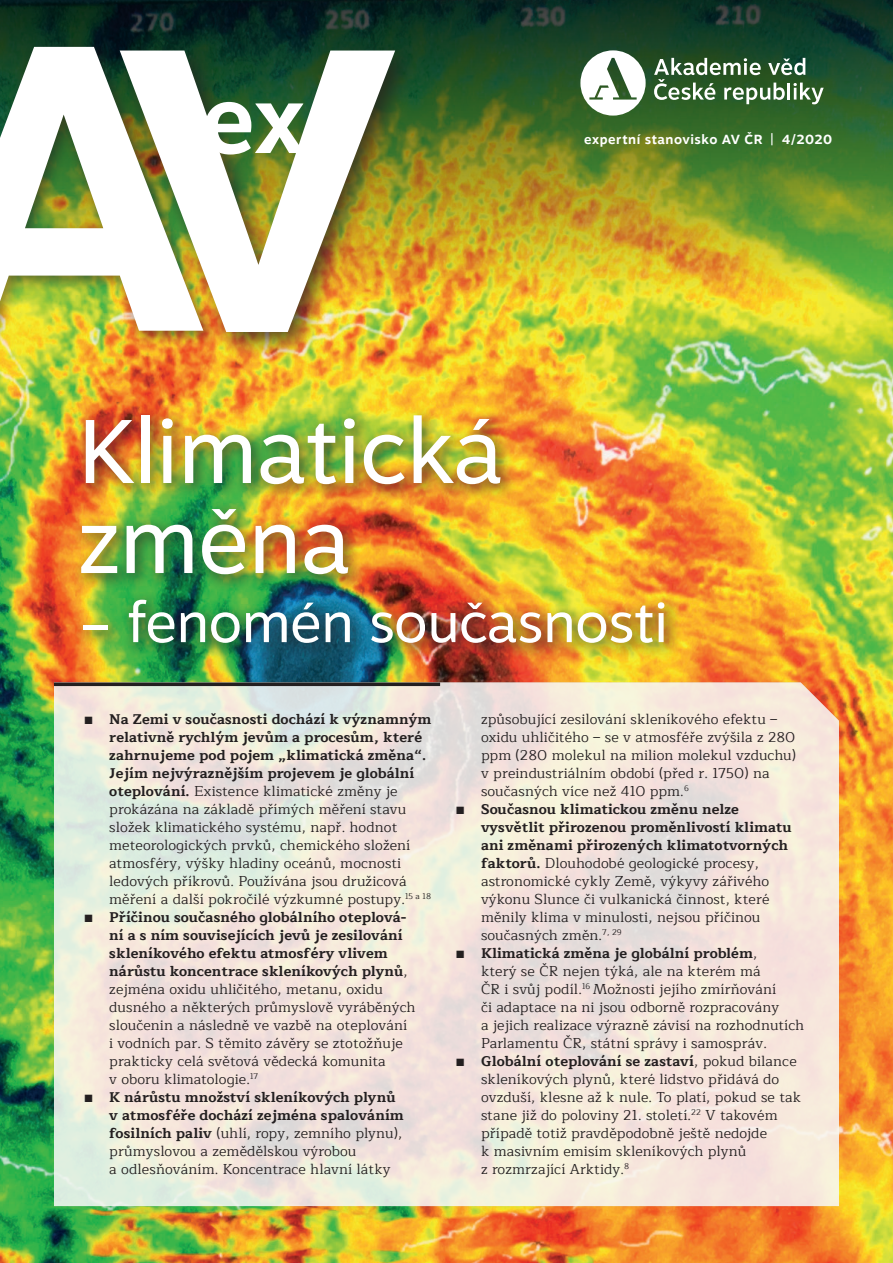
<style>
.page{position:relative;width:893px;height:1263px;background:#fff}
.page>*{position:absolute;margin:0;border:0;box-sizing:border-box;transform-origin:0 0}
.t1{font:700 402.15px "Motiva Sans";color:#fff}
.t2{font:700 94.65px "Motiva Sans";color:#fff}
.t3{font:90px/90px "Motiva Sans";letter-spacing:-.01em;color:#fff}
.t4{font:55.5px "Motiva Sans";letter-spacing:-.01em;color:#fff}
.t5{font:14.25px/18px "Maitree";letter-spacing:.01em;color:#231f20}
.t6{font:700 13.2px "Motiva Sans";letter-spacing:.04em;color:#fff}
.s1{font-weight:700}
</style>
<div class="page">
<img style="left:0;top:366px;width:893px;height:897px">
<img style="left:0;top:0;width:893px;height:366px">
<div style="left:0;top:38px;width:219px;height:309px;background:#231f20;opacity:.5"></div>
<svg style="left:0;top:47px;width:112px;height:284px"></svg>
<div style="left:112px;top:40px;width:308px;height:319px;background:#231f20;opacity:.75"></div>
<svg style="left:580px;top:50px;width:66px;height:66px"></svg>
<svg style="left:654px;top:58px;width:170px;height:46px"></svg>
<svg style="left:54px;top:682px;width:785px;height:524px;fill:#f5e6dc"></svg>
<svg style="left:54px;top:682px;width:386px;height:4px;fill:#231f20"></svg>
<div style="left:72px;top:406px;width:446px;height:186px;background:#231f20;opacity:.6"></div>
<div style="left:74px;top:591px;width:607px;height:69px;background:#231f20;opacity:.6"></div>
<h1 class="t1" style="left:116px;top:-106px;width:285px">V</h1>
<h2 class="t2" style="left:201px;top:50px;width:105px">ex</h2>
<p class="t6" style="left:584px;top:129px;width:250px">expertní stanovisko AV ČR | 4/2020</p>
<h3 class="t3" style="left:78px;top:404px;width:427px">Klimatická změna</h3>
<h3 class="t4" style="left:79px;top:582px;width:591px">– fenomén současnosti</h3>
<p class="t5" style="left:109px;top:710px;width:324px;text-indent:-26px">■ <span class="s1">Na Zemi v současnosti dochází k významným relativně rychlým jevům a procesům, které zahrnujeme pod pojem „klimatická změna“.<br>Jejím nejvýraznějším projevem je globální oteplování.</span> Existence klimatické změny je prokázána na základě přímých měření stavu složek klimatického systému, např. hodnot meteorologických prvků, chemického složení atmosféry, výšky hladiny oceánů, mocnosti ledových příkrovů. Používána jsou družicová měření a další pokročilé výzkumné postupy.<sup>15</sup> <sup>a</sup> <sup>18</sup></p>
<p class="t5" style="left:109px;top:908px;width:308px;text-indent:-26px">■ <span class="s1">Příčinou současného globálního oteplová&shy;ní a s ním souvisejících jevů je zesilování skleníkového efektu atmosféry vlivem nárůstu koncentrace skleníkových plynů</span>, zejména oxidu uhličitého, metanu, oxidu dusného a některých průmyslově vyráběných sloučenin a následně ve vazbě na oteplování<br>i vodních par. S těmito závěry se ztotožňuje prakticky celá světová vědecká komunita<br>v oboru klimatologie.<sup>17</sup></p>
<p class="t5" style="left:109px;top:1088px;width:296px;text-indent:-26px">■ <span class="s1">K nárůstu množství skleníkových plynů v atmosféře dochází zejména spalováním fosilních paliv</span> (uhlí, ropy, zemního plynu), průmyslovou a zemědělskou výrobou<br>a odlesňováním. Koncentrace hlavní látky</p>
<p class="t5" style="left:481px;top:710px;width:317px">způsobující zesilování skleníkového efektu – oxidu uhličitého – se v atmosféře zvýšila z 280 ppm (280 molekul na milion molekul vzduchu) v preindustriálním období (před r. 1750) na současných více než 410 ppm.<sup>6</sup></p>
<p class="t5" style="left:481px;top:800px;width:312px;text-indent:-26px">■ <span class="s1">Současnou klimatickou změnu nelze vysvětlit přirozenou proměnlivostí klimatu ani změnami přirozených klimatotvorných faktorů.</span> Dlouhodobé geologické procesy, astronomické cykly Země, výkyvy zářivého výkonu Slunce či vulkanická činnost, které měnily klima v minulosti, nejsou příčinou současných změn.<sup>7,</sup> <sup>29</sup></p>
<p class="t5" style="left:481px;top:944px;width:325px;text-indent:-26px">■ <span class="s1">Klimatická změna je globální problém</span>,<br>který se ČR nejen týká, ale na kterém má<br>ČR i svůj podíl.<sup>16</sup> Možnosti jejího zmírňování<br>či adaptace na ni jsou odborně rozpracovány<br>a jejich realizace výrazně závisí na rozhodnutích Parlamentu ČR, státní správy i samospráv.</p>
<p class="t5" style="left:481px;top:1052px;width:322px;text-indent:-26px">■ <span class="s1">Globální oteplování se zastaví</span>, pokud bilance skleníkových plynů, které lidstvo přidává do ovzduší, klesne až k nule. To platí, pokud se tak stane již do poloviny 21. století.<sup>22</sup> V takovém případě totiž pravděpodobně ještě nedojde<br>k masivním emisím skleníkových plynů<br>z rozmrzající Arktidy.<sup>8</sup></p>
</div>
